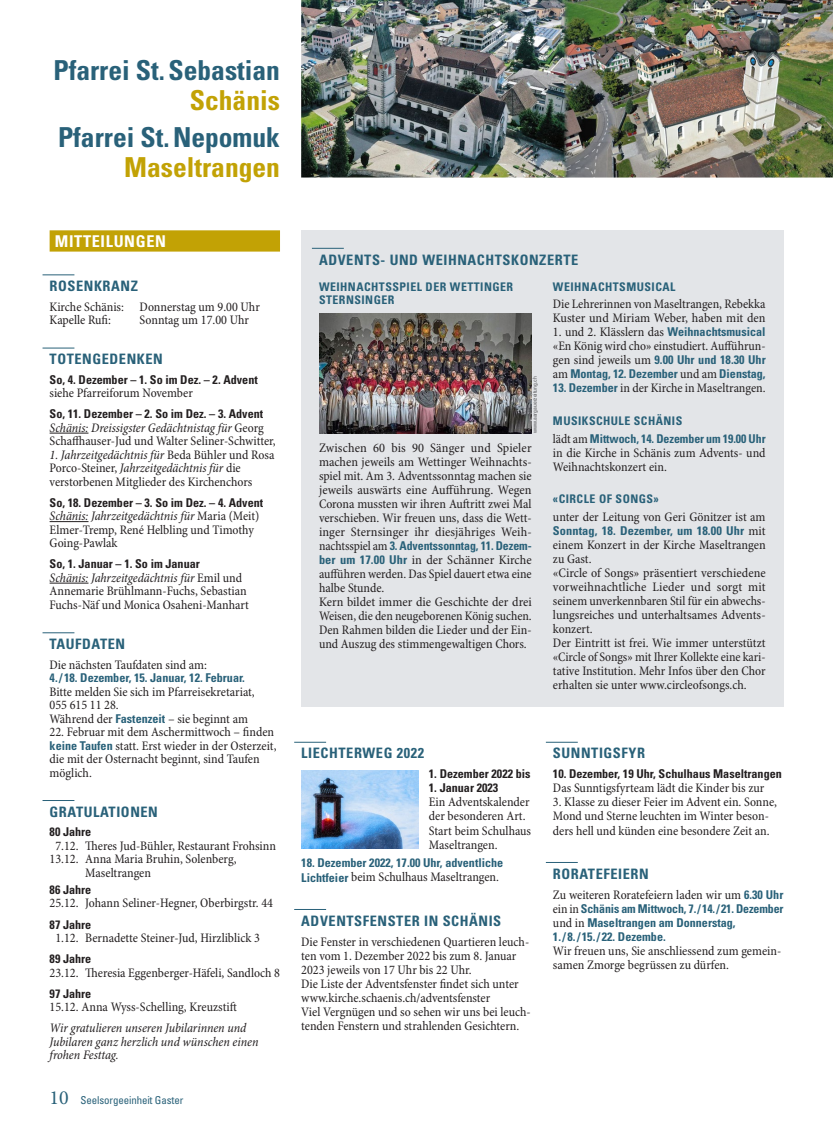
<style>
.page{position:relative;width:833px;height:1134px;background:#fff}
.page>*{position:absolute;margin:0;border:0;box-sizing:border-box;transform-origin:0 0}
.t1{font:700 condensed 27.5px "Univers LT Std";color:#296179}
.t2{font:700 condensed 27.5px "Univers LT Std";color:#c2a205}
.t3{font:700 condensed 16.25px "Univers LT Std";letter-spacing:.04em;color:#fff}
.t4{font:700 condensed 14.38px "Univers LT Std";letter-spacing:.04em;color:#296179}
.t5{font:condensed 13.12px/14px "Minion Pro";color:#231f20}
.t6{font:italic condensed 13.12px/13.5px "Minion Pro";letter-spacing:-.005em;color:#231f20}
.t7{font:700 condensed 12.12px/14px "Univers LT Std";color:#296179}
.t8{font:700 condensed 12.12px "Univers LT Std";color:#231f20}
.t9{font:700 condensed 11.88px/13.1px "Univers LT Std";letter-spacing:.04em;color:#296179}
.t10{font:condensed 10.88px "Univers LT Std";letter-spacing:-.01em;color:#296179}
.t11{font:condensed 5.62px "Univers LT Std";color:#57585a}
.s1{font-style:italic}
.s2{font-family:"Univers LT Std";font-weight:700;font-size:12.12px;color:#296179}
.s3{font-family:"Minion Pro";font-stretch:normal;font-size:20px}
.s4{font-family:"Minion Pro";font-weight:400;font-size:13.12px;color:#231f20}
</style>
<div class="page">
<img style="left:570px;top:0;width:263px;height:177px">
<img style="left:301px;top:0;width:269px;height:177px">
<div style="left:50px;top:230px;width:230px;height:22px;background:#c2a205"></div>
<hr style="left:43px;top:275px;width:31px;height:1px;background:#296179">
<hr style="left:43px;top:348px;width:31px;height:1px;background:#296179">
<hr style="left:50px;top:433px;width:38px;height:1px;background:#231f20">
<hr style="left:50px;top:521px;width:38px;height:1px;background:#231f20">
<hr style="left:50px;top:583px;width:38px;height:1px;background:#231f20">
<hr style="left:43px;top:632px;width:31px;height:1px;background:#296179">
<hr style="left:43px;top:800px;width:31px;height:1px;background:#296179">
<div style="left:301px;top:230px;width:482px;height:476px;background:#e3e5e8"></div>
<hr style="left:312px;top:248px;width:32px;height:1px;background:#296179">
<img style="left:319px;top:314px;width:212px;height:119px">
<hr style="left:546px;top:742px;width:32px;height:1px;background:#296179">
<hr style="left:546px;top:862px;width:32px;height:1px;background:#296179">
<hr style="left:294px;top:742px;width:32px;height:1px;background:#296179">
<hr style="left:294px;top:909px;width:32px;height:1px;background:#296179">
<img style="left:301px;top:770px;width:117px;height:78px">
<h1 class="t1" style="left:53px;top:53px;width:228px">Pfarrei St.Sebastian</h1>
<h1 class="t2" style="left:190px;top:83px;width:92px">Schänis</h1>
<h1 class="t1" style="left:58px;top:121px;width:223px">Pfarrei St.Nepomuk</h1>
<h1 class="t2" style="left:124px;top:151px;width:157px">Maseltrangen</h1>
<p class="t3" style="left:55px;top:231px;width:112px">MITTEILUNGEN</p>
<p class="t4" style="left:50px;top:277px;width:90px">ROSENKRANZ</p>
<p class="t5" style="left:50px;top:300px;width:212px;line-height:13.5px">Kirche Schänis: Donnerstag um 9.00 Uhr<br>Kapelle Rufi:</p>
<p class="t5" style="left:140px;top:313px;width:111px">Sonntag um 17.00 Uhr</p>
<p class="t4" style="left:50px;top:350px;width:115px">TOTENGEDENKEN</p>
<p class="t8" style="left:50px;top:372px;width:210px">So, 4. Dezember – 1. So im Dez. – 2. Advent</p>
<p class="t5" style="left:50px;top:387px;width:145px">siehe Pfarreiforum November</p>
<p class="t8" style="left:50px;top:406px;width:215px">So, 11. Dezember – 2. So im Dez. – 3. Advent</p>
<p class="t5" style="left:50px;top:421px;width:228px;line-height:13.5px"><span class="s1">Schänis: Dreissigster Gedächtnistag für</span> Georg<br>Schaffhauser-Jud und Walter Seliner-Schwitter,</p>
<p class="t5" style="left:50px;top:448px;width:226px;line-height:13.5px"><span class="s1">1. Jahrzeitgedächtnis für</span> Beda Bühler und Rosa<br>Porco-Steiner, <span class="s1">Jahrzeitgedächtnis für</span> die verstorbenen Mitglieder des Kirchenchors</p>
<p class="t8" style="left:50px;top:495px;width:215px">So, 18. Dezember – 3. So im Dez. – 4. Advent</p>
<p class="t5" style="left:50px;top:510px;width:211px;line-height:13.5px"><span class="s1">Schänis: Jahrzeitgedächtnis für</span> Maria (Meit)<br>Elmer-Tremp, René Helbling und Timothy<br>Going-Pawlak</p>
<p class="t8" style="left:50px;top:556px;width:152px">So, 1. Januar – 1. So im Januar</p>
<p class="t5" style="left:50px;top:571px;width:201px;line-height:13.5px"><span class="s1">Schänis: Jahrzeitgedächtnis für</span> Emil und<br>Annemarie Brühlmann-Fuchs, Sebastian<br>Fuchs-Näf und Monica Osaheni-Manhart</p>
<p class="t4" style="left:50px;top:635px;width:77px">TAUFDATEN</p>
<p class="t5" style="left:50px;top:658px;width:159px">Die nächsten Taufdaten sind am:</p>
<p class="t7" style="left:50px;top:671px;width:197px">4./ 18. Dezember, 15. Januar, 12. Februar.</p>
<p class="t5" style="left:50px;top:685px;width:207px;line-height:13.5px">Bitte melden Sie sich im Pfarreisekretariat,<br>055 615 11 28.<br>Während der <span class="s2">Fastenzeit</span> – sie beginnt am</p>
<p class="t5" style="left:50px;top:726px;width:228px;line-height:13.5px">22. Februar mit dem Aschermittwoch – finden <span class="s2">keine Taufen</span> statt. Erst wieder in der Osterzeit, die mit der Osternacht beginnt, sind Taufen möglich.</p>
<p class="t4" style="left:50px;top:803px;width:110px">GRATULATIONEN</p>
<p class="t8" style="left:50px;top:824px;width:43px">80 Jahre</p>
<p class="t5" style="left:55px;top:839px;width:222px">7.12. Theres Jud-Bühler, Restaurant Frohsinn</p>
<p class="t5" style="left:50px;top:852px;width:188px">13.12. Anna Maria Bruhin, Solenberg,</p>
<p class="t5" style="left:85px;top:866px;width:67px">Maseltrangen</p>
<p class="t8" style="left:50px;top:882px;width:43px">86 Jahre</p>
<p class="t5" style="left:50px;top:897px;width:225px">25.12. Johann Seliner-Hegner, Oberbirgstr. 44</p>
<p class="t8" style="left:50px;top:917px;width:43px">87 Jahre</p>
<p class="t5" style="left:55px;top:931px;width:206px">1.12. Bernadette Steiner-Jud, Hirzliblick 3</p>
<p class="t8" style="left:50px;top:951px;width:43px">89 Jahre</p>
<p class="t5" style="left:50px;top:966px;width:232px">23.12. Theresia Eggenberger-Häfeli, Sandloch 8</p>
<p class="t8" style="left:50px;top:986px;width:43px">97 Jahre</p>
<p class="t5" style="left:50px;top:1000px;width:189px">15.12. Anna Wyss-Schelling, Kreuzstift</p>
<p class="t6" style="left:50px;top:1021px;width:210px">Wir gratulieren unseren Jubilarinnen und<br>Jubilaren ganz herzlich und wünschen einen frohen Festtag.</p>
<p class="t10" style="left:50px;top:1094px;width:135px"><span class="s3">10</span> Seelsorgeeinheit Gaster</p>
<p class="t4" style="left:319px;top:251px;width:261px">ADVENTS- UND WEIHNACHTSKONZERTE</p>
<p class="t9" style="left:319px;top:280px;width:196px">WEIHNACHTSSPIEL DER WETTINGER<br>STERNSINGER</p>
<p class="t9" style="left:553px;top:280px;width:124px">WEIHNACHTSMUSICAL</p>
<p class="t5" style="left:553px;top:298px;width:214px">Die Lehrerinnen von Maseltrangen, Rebekka<br>Kuster und Miriam Weber, haben mit den</p>
<p class="t5" style="left:553px;top:326px;width:214px">1. und 2. Klässlern das <span class="s2">Weihnachtsmusical </span>«En König wird cho» einstudiert. Aufführun-</p>
<p class="t7" style="left:553px;top:353px;width:214px"><span class="s4">gen sind jeweils um</span> 9.00 Uhr und 18.30 Uhr <span class="s4">am</span> Montag, 12. Dezember <span class="s4">und am</span> Dienstag,</p>
<p class="t5" style="left:553px;top:382px;width:214px"><span class="s2">13. Dezember</span> in der Kirche in Maseltrangen.</p>
<p class="t9" style="left:553px;top:414px;width:131px">MUSIKSCHULE SCHÄNIS</p>
<p class="t7" style="left:553px;top:431px;width:214px"><span class="s4">lädt am</span> Mittwoch, 14. Dezember um 19.00 Uhr</p>
<p class="t5" style="left:553px;top:446px;width:214px">in die Kirche in Schänis zum Advents- und<br>Weihnachtskonzert ein.</p>
<p class="t9" style="left:553px;top:492px;width:107px">«CIRCLE OF SONGS»</p>
<p class="t5" style="left:553px;top:510px;width:214px">unter der Leitung von Geri Gönitzer ist am</p>
<p class="t7" style="left:553px;top:523px;width:214px">Sonntag, 18. Dezember, um 18.00 Uhr <span class="s4">mit</span></p>
<p class="t5" style="left:553px;top:538px;width:214px">einem Konzert in der Kirche Maseltrangen zu Gast.<br>«Circle of Songs» präsentiert verschiedene vorweihnachtliche Lieder und sorgt mit seinem unverkennbaren Stil für ein abwechs&shy;lungsreiches und unterhaltsames Advents&shy;konzert.<br>Der Eintritt ist frei. Wie immer unterstützt «Circle of Songs» mit Ihrer Kollekte eine kari&shy;tative Institution. Mehr Infos über den Chor erhalten sie unter www.circleofsongs.ch.</p>
<p class="t11" style="left:531px;top:433px;width:58px;rotate:-90deg">www.aargauerzeitung.ch</p>
<p class="t5" style="left:319px;top:442px;width:214px;text-align:justify">Zwischen 60 bis 90 Sänger und Spieler machen jeweils am Wettinger Weihnachts&shy;spiel mit. Am 3. Adventssonntag machen sie jeweils auswärts eine Aufführung. Wegen Corona mussten wir ihren Auftritt zwei Mal verschieben. Wir freuen uns, dass die Wett&shy;inger Sternsinger ihr diesjähriges Weih-</p>
<p class="t7" style="left:319px;top:539px;width:214px"><span class="s4">nachtsspiel am</span> 3. Adventssonntag, 11. Dezem-</p>
<p class="t5" style="left:319px;top:554px;width:214px"><span class="s2">ber um 17.00 Uhr</span> in der Schänner Kirche aufführen werden. Das Spiel dauert etwa eine halbe Stunde.<br>Kern bildet immer die Geschichte der drei Weisen, die den neugeborenen König suchen.<br>Den Rahmen bilden die Lieder und der Ein&shy;und Auszug des stimmengewaltigen Chors.</p>
<p class="t4" style="left:301px;top:744px;width:124px">LIECHTERWEG 2022</p>
<p class="t8" style="left:429px;top:767px;width:103px">1. Dezember 2022 bis</p>
<p class="t8" style="left:429px;top:781px;width:71px">1. Januar 2023</p>
<p class="t5" style="left:429px;top:796px;width:104px">Ein Adventskalender der besonderen Art.<br>Start beim Schulhaus<br>Maseltrangen.</p>
<p class="t7" style="left:301px;top:856px;width:203px">18. Dezember 2022, 17.00 Uhr, adventliche</p>
<p class="t5" style="left:301px;top:871px;width:199px"><span class="s2">Lichtfeier</span> beim Schulhaus Maseltrangen.</p>
<p class="t4" style="left:301px;top:912px;width:201px">ADVENTSFENSTER IN SCHÄNIS</p>
<p class="t5" style="left:301px;top:935px;width:231px">Die Fenster in verschiedenen Quartieren leuch&shy;ten vom 1. Dezember 2022 bis zum 8. Januar 2023 jeweils von 17 Uhr bis 22 Uhr.<br>Die Liste der Adventsfenster findet sich unter www.kirche.schaenis.ch/adventsfenster<br>Viel Vergnügen und so sehen wir uns bei leuch&shy;tenden Fenstern und strahlenden Gesichtern.</p>
<p class="t4" style="left:553px;top:744px;width:94px">SUNNTIGSFYR</p>
<p class="t8" style="left:553px;top:767px;width:230px">10. Dezember, 19 Uhr, Schulhaus Maseltrangen</p>
<p class="t5" style="left:553px;top:782px;width:213px">Das Sunntigsfyrteam lädt die Kinder bis zur</p>
<p class="t5" style="left:553px;top:796px;width:226px">3. Klasse zu dieser Feier im Advent ein. Sonne,<br>Mond und Sterne leuchten im Winter beson&shy;ders hell und künden eine besondere Zeit an.</p>
<p class="t4" style="left:553px;top:865px;width:97px">RORATEFEIERN</p>
<p class="t5" style="left:553px;top:888px;width:232px">Zu weiteren Roratefeiern laden wir um <span class="s2">6.30 Uhr</span></p>
<p class="t7" style="left:553px;top:901px;width:232px"><span class="s4">ein in</span> Schänis am Mittwoch, 7./14./21. Dezember <span class="s4">und in</span> Maseltrangen am Donnerstag,<br>1./ 8./ 15./ 22. Dezembe.</p>
<p class="t5" style="left:553px;top:944px;width:230px">Wir freuen uns, Sie anschliessend zum gemein&shy;samen Zmorge begrüssen zu dürfen.</p>
</div>
